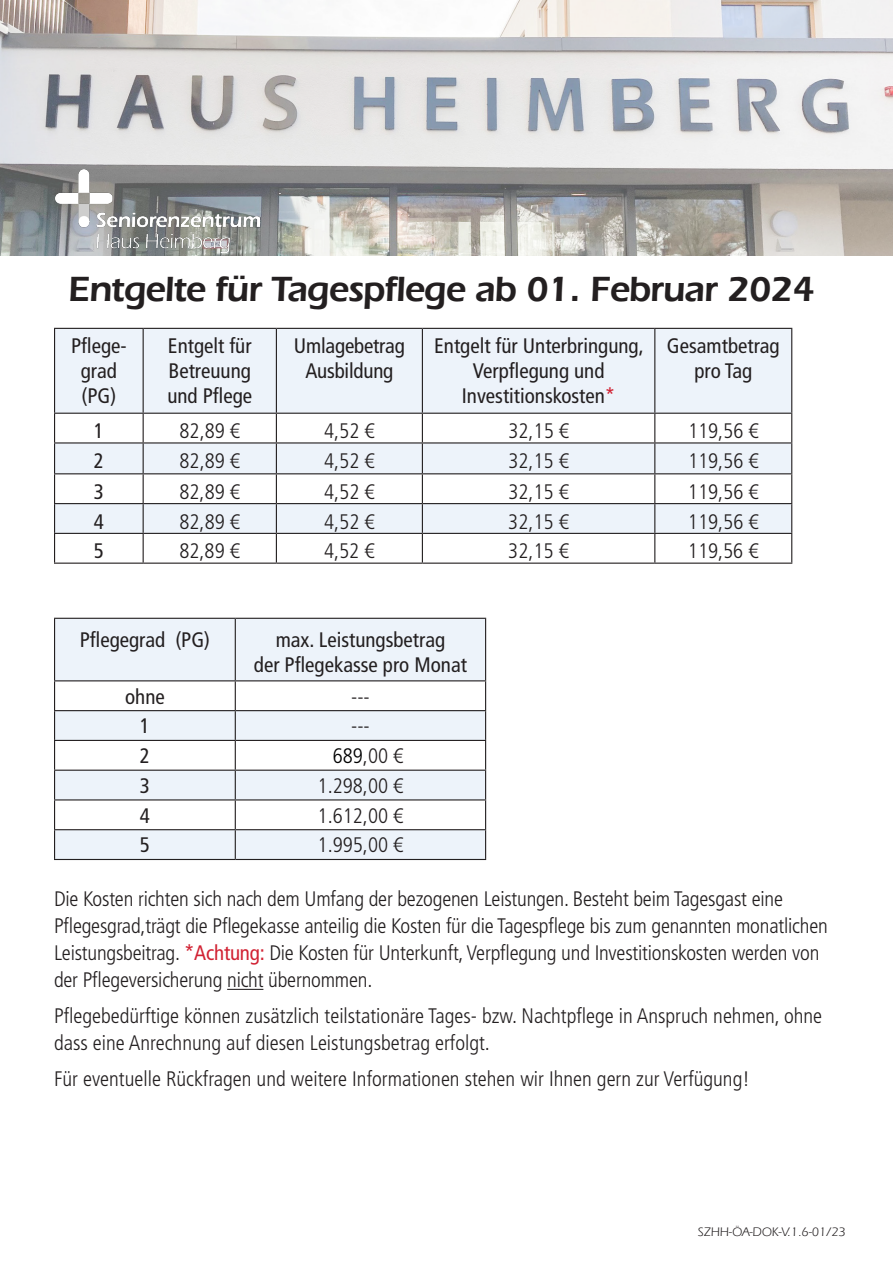
<style>
.page{position:relative;width:893px;height:1263px;background:#fff}
.page>*{position:absolute;margin:0;border:0;box-sizing:border-box;transform-origin:0 0}
.t1{font:600 36px "ITC Eras LT";letter-spacing:-.03em;color:#231f20}
.t2{font:300 condensed 21px/27px "Frutiger LT Pro";letter-spacing:-.01em;color:#231f20}
.t3{font:condensed 21px/25.2px "Frutiger LT Pro";color:#231f20;text-align:center}
.t4{font:12.75px "ITC Eras LT";color:#231f20}
.s1{color:#d12233}
.s2{color:#fff}
.s3{color:#000}
.s4{font-weight:400;color:#d12233}
</style>
<div class="page">
<hr style="left:227px;top:989px;width:36px;height:1px;background:#231f20">
<svg style="left:55px;top:329px;width:736px;height:204px;fill:#edf3fa"></svg>
<hr style="left:143px;top:329px;width:1px;height:84px;background:#231f20">
<hr style="left:276px;top:329px;width:1px;height:84px;background:#231f20">
<hr style="left:422px;top:329px;width:1px;height:84px;background:#231f20">
<hr style="left:654px;top:329px;width:1px;height:84px;background:#231f20">
<hr style="left:54px;top:413px;width:89px;height:1px;background:#231f20">
<svg style="left:54px;top:414px;width:1px;height:28px"></svg>
<hr style="left:143px;top:413px;width:133px;height:1px;background:#231f20">
<svg style="left:143px;top:414px;width:1px;height:28px"></svg>
<hr style="left:276px;top:413px;width:146px;height:1px;background:#231f20">
<svg style="left:276px;top:414px;width:1px;height:28px"></svg>
<hr style="left:422px;top:413px;width:233px;height:1px;background:#231f20">
<svg style="left:422px;top:414px;width:1px;height:28px"></svg>
<hr style="left:655px;top:413px;width:137px;height:1px;background:#231f20">
<svg style="left:654px;top:414px;width:1px;height:28px"></svg>
<svg style="left:791px;top:414px;width:1px;height:28px"></svg>
<hr style="left:54px;top:442px;width:89px;height:1px;background:#231f20">
<hr style="left:54px;top:443px;width:1px;height:30px;background:#231f20">
<hr style="left:143px;top:442px;width:133px;height:1px;background:#231f20">
<hr style="left:143px;top:443px;width:1px;height:30px;background:#231f20">
<hr style="left:276px;top:442px;width:146px;height:1px;background:#231f20">
<hr style="left:276px;top:443px;width:1px;height:30px;background:#231f20">
<hr style="left:422px;top:442px;width:233px;height:1px;background:#231f20">
<hr style="left:422px;top:443px;width:1px;height:30px;background:#231f20">
<hr style="left:655px;top:442px;width:137px;height:1px;background:#231f20">
<hr style="left:654px;top:443px;width:1px;height:30px;background:#231f20">
<hr style="left:791px;top:443px;width:1px;height:30px;background:#231f20">
<hr style="left:54px;top:473px;width:89px;height:1px;background:#231f20">
<hr style="left:143px;top:473px;width:133px;height:1px;background:#231f20">
<hr style="left:276px;top:473px;width:146px;height:1px;background:#231f20">
<hr style="left:422px;top:473px;width:233px;height:1px;background:#231f20">
<hr style="left:655px;top:473px;width:137px;height:1px;background:#231f20">
<hr style="left:54px;top:503px;width:89px;height:1px;background:#231f20">
<hr style="left:143px;top:503px;width:133px;height:1px;background:#231f20">
<hr style="left:276px;top:503px;width:146px;height:1px;background:#231f20">
<hr style="left:422px;top:503px;width:233px;height:1px;background:#231f20">
<hr style="left:655px;top:503px;width:137px;height:1px;background:#231f20">
<hr style="left:54px;top:533px;width:89px;height:1px;background:#231f20">
<svg style="left:54px;top:474px;width:1px;height:89px"></svg>
<hr style="left:143px;top:533px;width:133px;height:1px;background:#231f20">
<svg style="left:143px;top:474px;width:1px;height:89px"></svg>
<hr style="left:276px;top:533px;width:146px;height:1px;background:#231f20">
<svg style="left:276px;top:474px;width:1px;height:89px"></svg>
<hr style="left:422px;top:533px;width:233px;height:1px;background:#231f20">
<svg style="left:422px;top:474px;width:1px;height:89px"></svg>
<hr style="left:655px;top:533px;width:137px;height:1px;background:#231f20">
<svg style="left:654px;top:474px;width:1px;height:89px"></svg>
<svg style="left:791px;top:474px;width:1px;height:89px"></svg>
<hr style="left:54px;top:563px;width:89px;height:1px;background:#231f20">
<hr style="left:143px;top:563px;width:133px;height:1px;background:#231f20">
<hr style="left:276px;top:563px;width:146px;height:1px;background:#231f20">
<hr style="left:422px;top:563px;width:233px;height:1px;background:#231f20">
<hr style="left:655px;top:563px;width:137px;height:1px;background:#231f20">
<hr style="left:54px;top:328px;width:89px;height:1px;background:#231f20">
<hr style="left:54px;top:329px;width:1px;height:84px;background:#231f20">
<hr style="left:143px;top:328px;width:133px;height:1px;background:#231f20">
<hr style="left:276px;top:328px;width:146px;height:1px;background:#231f20">
<hr style="left:422px;top:328px;width:233px;height:1px;background:#231f20">
<hr style="left:655px;top:328px;width:137px;height:1px;background:#231f20">
<hr style="left:791px;top:329px;width:1px;height:84px;background:#231f20">
<div style="left:55px;top:619px;width:430px;height:61px;background:#edf3fa"></div>
<hr style="left:54px;top:618px;width:181px;height:1px;background:#231f20">
<hr style="left:54px;top:619px;width:1px;height:61px;background:#231f20">
<hr style="left:235px;top:618px;width:251px;height:1px;background:#231f20">
<hr style="left:235px;top:619px;width:1px;height:61px;background:#231f20">
<hr style="left:485px;top:619px;width:1px;height:61px;background:#231f20">
<hr style="left:54px;top:680px;width:181px;height:1px;background:#231f20">
<hr style="left:235px;top:680px;width:251px;height:1px;background:#231f20">
<svg style="left:54px;top:681px;width:432px;height:178px"></svg>
<hr style="left:54px;top:859px;width:181px;height:1px;background:#231f20">
<hr style="left:235px;top:859px;width:251px;height:1px;background:#231f20">
<img style="left:0;top:0;width:893px;height:255px">
<img style="left:55px;top:169px;width:205px;height:83px">
<h1 class="t1" style="left:68px;top:268px;width:748px">Entgelte für Tagespflege ab 01. Februar 2024</h1>
<p class="t3" style="left:71px;top:333px;width:57px">Pflege&shy;grad (PG)</p>
<p class="t3" style="left:167px;top:333px;width:86px;text-align:justify">Entgelt für Betreuung und Pflege</p>
<p class="t3" style="left:294px;top:333px;width:112px">Umlagebetrag<br>Ausbildung</p>
<p class="t3" style="left:434px;top:333px;width:211px">Entgelt für Unterbringung,<br>Verpflegung und<br>Investitionskosten<span class="s1">*</span></p>
<p class="t3" style="left:667px;top:333px;width:114px">Gesamtbetrag pro Tag</p>
<p class="t3" style="left:94px;top:418px;width:12px">1</p>
<p class="t2" style="left:180px;top:418px;width:62px">82,89 €</p>
<p class="t2" style="left:324px;top:418px;width:52px">4,52 €</p>
<p class="t2" style="left:508px;top:418px;width:62px">32,15 €</p>
<p class="t2" style="left:688px;top:418px;width:72px">119,56 €</p>
<p class="t3" style="left:94px;top:449px;width:12px">2</p>
<p class="t2" style="left:179px;top:448px;width:62px">82,89 €</p>
<p class="t2" style="left:324px;top:448px;width:52px">4,52 €</p>
<p class="t2" style="left:508px;top:448px;width:62px">32,15 €</p>
<p class="t2" style="left:688px;top:448px;width:72px">119,56 €</p>
<p class="t3" style="left:94px;top:479px;width:12px">3</p>
<p class="t2" style="left:179px;top:478px;width:62px">82,89 €</p>
<p class="t2" style="left:324px;top:478px;width:52px">4,52 €</p>
<p class="t2" style="left:508px;top:478px;width:62px">32,15 €</p>
<p class="t2" style="left:688px;top:478px;width:72px">119,56 €</p>
<p class="t3" style="left:94px;top:509px;width:12px">4</p>
<p class="t2" style="left:179px;top:508px;width:62px">82,89 €</p>
<p class="t2" style="left:324px;top:508px;width:52px">4,52 €</p>
<p class="t2" style="left:508px;top:508px;width:62px">32,15 €</p>
<p class="t2" style="left:688px;top:508px;width:72px">119,56 €</p>
<p class="t3" style="left:94px;top:538px;width:12px">5</p>
<p class="t2" style="left:179px;top:538px;width:62px">82,89 €</p>
<p class="t2" style="left:324px;top:538px;width:52px">4,52 €</p>
<p class="t2" style="left:508px;top:538px;width:62px">32,15 €</p>
<p class="t2" style="left:688px;top:538px;width:72px">119,56 €</p>
<p class="t3" style="left:80px;top:627px;width:132px">Pflegegrad (PG)</p>
<p class="t3" style="left:254px;top:627px;width:214px">max. Leistungsbetrag<br>der Pflegekasse pro Monat</p>
<p class="t3" style="left:125px;top:684px;width:41px">ohne</p>
<p class="t2" style="left:351px;top:683px;width:20px">---</p>
<p class="t3" style="left:140px;top:714px;width:12px">1</p>
<p class="t2" style="left:351px;top:713px;width:20px">---</p>
<p class="t3" style="left:140px;top:743px;width:12px">2</p>
<p class="t2" style="left:318px;top:743px;width:87px"><span class="s2">1.</span><span class="s3">689</span>,00 €</p>
<p class="t3" style="left:140px;top:773px;width:12px">3</p>
<p class="t2" style="left:318px;top:772px;width:87px">1.298,00 €</p>
<p class="t3" style="left:140px;top:803px;width:12px">4</p>
<p class="t2" style="left:318px;top:802px;width:87px">1.612,00 €</p>
<p class="t3" style="left:140px;top:833px;width:12px">5</p>
<p class="t2" style="left:318px;top:832px;width:87px">1.995,00 €</p>
<p class="t2" style="left:54px;top:886px;width:775px">Die Kosten richten sich nach dem Umfang der bezogenen Leistungen. Besteht beim Tagesgast eine Pflegesgrad,trägt die Pflegekasse anteilig die Kosten für die Tagespflege bis zum genannten monatlichen Leistungsbeitrag. <span class="s4">*Achtung:</span> Die Kosten für Unterkunft, Verpflegung und Investitionskosten werden von der Pflegeversicherung nicht übernommen.</p>
<p class="t2" style="left:54px;top:1003px;width:770px">Pflegebedürftige können zusätzlich teilstationäre Tages- bzw. Nachtpflege in Anspruch nehmen, ohne dass eine Anrechnung auf diesen Leistungsbetrag erfolgt.</p>
<p class="t2" style="left:54px;top:1066px;width:697px">Für eventuelle Rückfragen und weitere Informationen stehen wir Ihnen gern zur Verfügung!</p>
<p class="t4" style="left:698px;top:1224px;width:149px">SZHH-ÖA-DOK-V.1.6-01/23</p>
</div>
